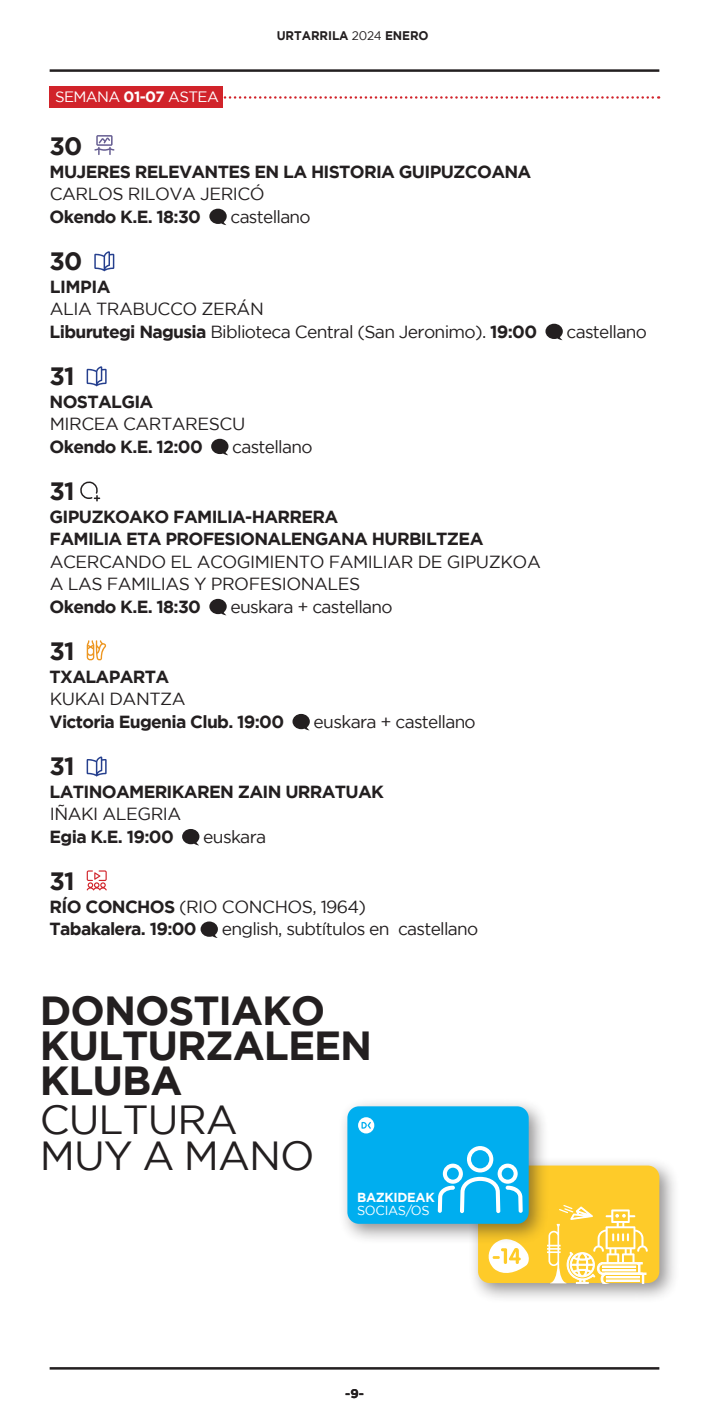
<style>
.page{position:relative;width:709px;height:1418px;background:#fff}
.page>*{position:absolute;margin:0;border:0;box-sizing:border-box;transform-origin:0 0}
.t1{font:700 40.5px "Gotham";letter-spacing:-.025em;color:#231f20}
.t2{font:40.5px "Gotham";letter-spacing:-.025em;color:#231f20}
.t3{font:700 25px "Gotham";letter-spacing:-.04em;color:#231f20}
.t4{font:17.5px "Gotham";letter-spacing:-.025em;color:#231f20}
.t5{font:700 17.5px "Gotham";letter-spacing:-.04em;color:#231f20}
.t6{font:15px "Gotham";letter-spacing:-.04em;color:#fff}
.t7{font:700 13px "Gotham";letter-spacing:-.025em;color:#fff}
.t8{font:13px "Gotham";letter-spacing:-.025em;color:#fff}
.t9{font:700 12.5px "Gotham";letter-spacing:-.005em;color:#231f20;scale:.95 1}
.t10{font:700 12.5px "Gotham";letter-spacing:-.005em;color:#231f20}
.s1{font-weight:400}
.s2{font-weight:700}
</style>
<div class="page">
<hr style="left:50px;top:69px;width:609px;height:3px;background:#231f20">
<hr style="left:50px;top:1366px;width:609px;height:3px;background:#231f20">
<svg style="left:223px;top:96px;width:436px;height:3px"></svg>
<div style="left:50px;top:86px;width:173px;height:22px;background:#d1232a"></div>
<svg style="left:94px;top:135px;width:20px;height:20px"></svg>
<svg style="left:209px;top:209px;width:18px;height:16px"></svg>
<svg style="left:94px;top:251px;width:20px;height:20px"></svg>
<svg style="left:545px;top:324px;width:18px;height:16px"></svg>
<svg style="left:87px;top:366px;width:20px;height:20px"></svg>
<svg style="left:211px;top:439px;width:17px;height:16px"></svg>
<svg style="left:80px;top:481px;width:20px;height:20px"></svg>
<svg style="left:209px;top:599px;width:18px;height:16px"></svg>
<svg style="left:87px;top:640px;width:19px;height:20px"></svg>
<svg style="left:292px;top:714px;width:18px;height:16px"></svg>
<svg style="left:87px;top:756px;width:20px;height:20px"></svg>
<svg style="left:182px;top:829px;width:17px;height:16px"></svg>
<svg style="left:87px;top:870px;width:20px;height:20px"></svg>
<svg style="left:200px;top:921px;width:18px;height:17px"></svg>
<div style="left:468px;top:1155px;width:212px;height:148px;background:#231f20;opacity:.5"></div>
<div style="left:478px;top:1165px;width:181px;height:117px;background:#fecb29;border-radius:12px"></div>
<svg style="left:488px;top:1244px;width:41px;height:29px"></svg>
<svg style="left:547px;top:1205px;width:100px;height:78px"></svg>
<div style="left:338px;top:1096px;width:211px;height:148px;background:#231f20;opacity:.5"></div>
<div style="left:347px;top:1106px;width:181px;height:117px;background:#00aeef;border-radius:12px"></div>
<svg style="left:358px;top:1117px;width:16px;height:16px"></svg>
<svg style="left:438px;top:1146px;width:84px;height:67px"></svg>
<p class="t9" style="left:277px;top:28px;width:161px">URTARRILA <span class="s1">2024</span> ENERO</p>
<p class="t6" style="left:55px;top:89px;width:165px">SEMANA <span class="s2">01-07</span> ASTEA</p>
<p class="t3" style="left:50px;top:132px;width:34px">30</p>
<p class="t5" style="left:50px;top:161px;width:483px">MUJERES RELEVANTES EN LA HISTORIA GUIPUZCOANA</p>
<p class="t4" style="left:50px;top:184px;width:217px">CARLOS RILOVA JERICÓ</p>
<p class="t5" style="left:50px;top:206px;width:153px">Okendo K.E. 18:30</p>
<p class="t4" style="left:230px;top:207px;width:82px">castellano</p>
<p class="t3" style="left:50px;top:247px;width:34px">30</p>
<p class="t5" style="left:50px;top:276px;width:63px">LIMPIA</p>
<p class="t4" style="left:50px;top:299px;width:215px">ALIA TRABUCCO ZERÁN</p>
<p class="t4" style="left:50px;top:322px;width:489px"><span class="s2">Liburutegi Nagusia</span> Biblioteca Central (San Jeronimo). <span class="s2">19:00</span></p>
<p class="t4" style="left:566px;top:322px;width:82px">castellano</p>
<p class="t3" style="left:50px;top:362px;width:27px">31</p>
<p class="t5" style="left:50px;top:391px;width:105px">NOSTALGIA</p>
<p class="t4" style="left:50px;top:414px;width:197px">MIRCEA CARTARESCU</p>
<p class="t5" style="left:50px;top:436px;width:155px">Okendo K.E. 12:00</p>
<p class="t4" style="left:232px;top:437px;width:82px">castellano</p>
<p class="t3" style="left:50px;top:477px;width:27px">31</p>
<p class="t5" style="left:50px;top:506px;width:290px">GIPUZKOAKO FAMILIA-HARRERA</p>
<p class="t5" style="left:50px;top:529px;width:435px">FAMILIA ETA PROFESIONALENGANA HURBILTZEA</p>
<p class="t4" style="left:50px;top:552px;width:492px">ACERCANDO EL ACOGIMIENTO FAMILIAR DE GIPUZKOA</p>
<p class="t4" style="left:50px;top:574px;width:312px">A LAS FAMILIAS Y PROFESIONALES</p>
<p class="t5" style="left:50px;top:596px;width:153px">Okendo K.E. 18:30</p>
<p class="t4" style="left:230px;top:597px;width:164px">euskara + castellano</p>
<p class="t3" style="left:50px;top:637px;width:27px">31</p>
<p class="t5" style="left:50px;top:666px;width:121px">TXALAPARTA</p>
<p class="t4" style="left:50px;top:689px;width:137px">KUKAI DANTZA</p>
<p class="t5" style="left:50px;top:711px;width:236px">Victoria Eugenia Club. 19:00</p>
<p class="t4" style="left:313px;top:712px;width:164px">euskara + castellano</p>
<p class="t3" style="left:50px;top:752px;width:27px">31</p>
<p class="t5" style="left:50px;top:781px;width:336px">LATINOAMERIKAREN ZAIN URRATUAK</p>
<p class="t4" style="left:50px;top:804px;width:133px">IÑAKI ALEGRIA</p>
<p class="t5" style="left:50px;top:826px;width:126px">Egia K.E. 19:00</p>
<p class="t4" style="left:203px;top:827px;width:64px">euskara</p>
<p class="t3" style="left:50px;top:867px;width:27px">31</p>
<p class="t4" style="left:50px;top:897px;width:318px"><span class="s2">RÍO CONCHOS</span> (RIO CONCHOS, 1964)</p>
<p class="t5" style="left:50px;top:919px;width:149px">Tabakalera. 19:00</p>
<p class="t4" style="left:222px;top:919px;width:258px">english, subtítulos en castellano</p>
<p class="t1" style="left:40px;top:986px;width:287px">DONOSTIAKO</p>
<p class="t1" style="left:40px;top:1021px;width:334px">KULTURZALEEN</p>
<p class="t1" style="left:40px;top:1056px;width:144px">KLUBA</p>
<p class="t2" style="left:40px;top:1097px;width:199px">CULTURA</p>
<p class="t2" style="left:40px;top:1133px;width:276px">MUY A MANO</p>
<p class="t7" style="left:357px;top:1189px;width:79px">BAZKIDEAK</p>
<p class="t8" style="left:357px;top:1202px;width:74px">SOCIAS/OS</p>
<p class="t10" style="left:345px;top:1385px;width:20px">-9-</p>
</div>
